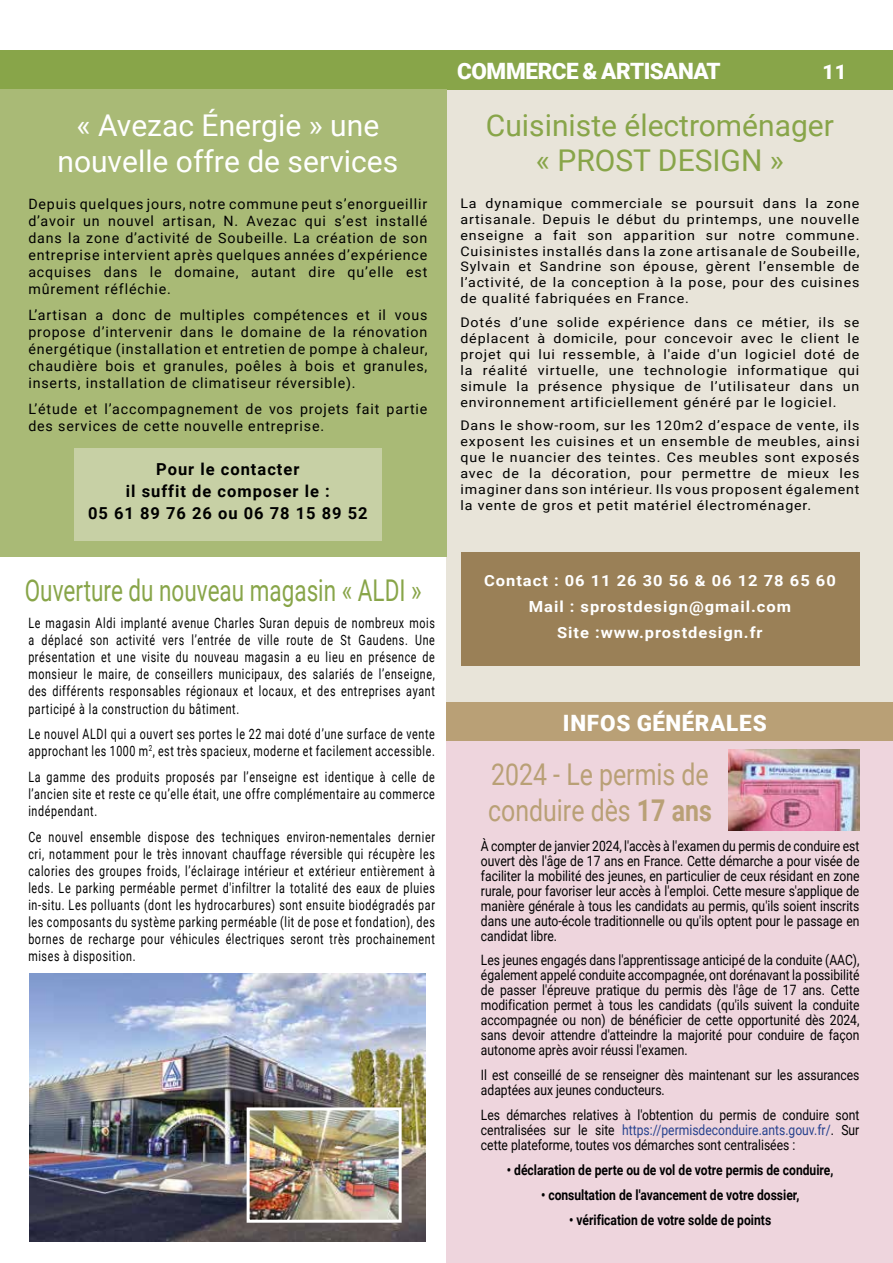
<style>
.page{position:relative;width:893px;height:1263px;background:#fff}
.page>*{position:absolute;margin:0;border:0;box-sizing:border-box;transform-origin:0 0}
.t1{font:30px/36px "Roboto";color:#fff;text-align:center}
.t2{font:30px/34.8px "Roboto";color:#88a549;text-align:center}
.t3{font:30px "Roboto";color:#88a549;scale:.75 1}
.t4{font:30px/36px "Roboto";color:#b9a076;scale:.83 1}
.t5{font:900 22.5px "Roboto";letter-spacing:-.015em;color:#fff}
.t6{font:900 22.5px "Roboto";letter-spacing:.035em;color:#fff}
.t7{font:900 20.1px "Roboto";color:#fff}
.t8{font:700 16.5px/22px "Roboto";letter-spacing:.06em;color:#000;text-align:center}
.t9{font:700 15.3px/26.2px "Roboto";letter-spacing:.06em;color:#fff;text-align:center;scale:1.08 1}
.t10{font:14.25px/17.1px "Roboto";letter-spacing:.06em;color:#000;text-align:justify;scale:.75 1}
.t11{font:14.25px/15px "Roboto";letter-spacing:.06em;color:#000;text-align:justify;scale:.85 1}
.t12{font:14.25px/17.1px "Roboto";letter-spacing:.06em;color:#000;text-align:justify}
.t13{font:700 14.25px "Roboto";color:#000;scale:.85 1}
.t14{font:14.25px/15px "Roboto";color:#000;scale:.85 1}
.t15{font:13.2px/15.9px "Roboto";letter-spacing:.06em;color:#000;text-align:justify;scale:1.08 1}
.s1{font-weight:700}
.s2{color:#25418e}
</style>
<div class="page">
<div style="left:446px;top:741px;width:447px;height:522px;background:#eed5dd"></div>
<div style="left:446px;top:89px;width:447px;height:613px;background:#e8e4d9"></div>
<div style="left:0;top:50px;width:893px;height:39px;background:#88a549"></div>
<div style="left:0;top:89px;width:446px;height:468px;background:#a9ba76"></div>
<img style="left:30px;top:973px;width:396px;height:269px">
<img style="left:251px;top:1111px;width:147px;height:108px">
<div style="left:247px;top:1107px;width:155px;height:116px;border:3px solid #fff"></div>
<img style="left:729px;top:750px;width:130px;height:80px">
<div style="left:446px;top:702px;width:447px;height:39px;background:#b9a076"></div>
<div style="left:74px;top:448px;width:307px;height:92px;background:#c7d0a5"></div>
<div style="left:461px;top:553px;width:399px;height:113px;background:#9a8057"></div>
<h2 class="t5" style="left:457px;top:55px;width:265px">COMMERCE &amp; ARTISANAT</h2>
<h3 class="t7" style="left:822px;top:57px;width:26px">11</h3>
<h1 class="t1" style="left:57px;top:107px;width:342px">« Avezac Énergie » une nouvelle offre de services</h1>
<h1 class="t2" style="left:486px;top:107px;width:349px">Cuisiniste électroménager « PROST DESIGN »</h1>
<p class="t12" style="left:28px;top:195px;width:401px">Depuis quelques jours, notre commune peut s’enorgueillir d’avoir un nouvel artisan, N. Avezac qui s’est installé dans la zone d’activité de Soubeille. La création de son entreprise intervient après quelques années d’expérience acquises dans le domaine, autant dire qu’elle est mûrement réfléchie.</p>
<p class="t12" style="left:28px;top:306px;width:401px">L’artisan a donc de multiples compétences et il vous propose d’intervenir dans le domaine de la rénovation énergétique (installation et entretien de pompe à chaleur, chaudière bois et granules, poêles à bois et granules, inserts, installation de climatiseur réversible).</p>
<p class="t12" style="left:28px;top:400px;width:401px">L’étude et l’accompagnement de vos projets fait partie des services de cette nouvelle entreprise.</p>
<p class="t8" style="left:88px;top:458px;width:281px">Pour le contacter<br>il suffit de composer le :<br>05 61 89 76 26 ou 06 78 15 89 52</p>
<h1 class="t3" style="left:25px;top:569px;width:531px">Ouverture du nouveau magasin « ALDI »</h1>
<p class="t10" style="left:28px;top:614px;width:544px">Le magasin Aldi implanté avenue Charles Suran depuis de nombreux mois a déplacé son activité vers l’entrée de ville route de St Gaudens. Une présentation et une visite du nouveau magasin a eu lieu en présence de monsieur le maire, de conseillers municipaux, des salariés de l’enseigne, des différents responsables régionaux et locaux, et des entreprises ayant participé à la construction du bâtiment.</p>
<p class="t10" style="left:28px;top:725px;width:544px">Le nouvel ALDI qui a ouvert ses portes le 22 mai doté d’une surface de vente approchant les 1000 m<sup>2</sup>, est très spacieux, moderne et facilement accessible.</p>
<p class="t10" style="left:28px;top:768px;width:544px">La gamme des produits proposés par l’enseigne est identique à celle de l’ancien site et reste ce qu’elle était, une offre complémentaire au commerce indépendant.</p>
<p class="t10" style="left:28px;top:827px;width:544px">Ce nouvel ensemble dispose des techniques environ-nementales dernier cri, notamment pour le très innovant chauffage réversible qui récupère les calories des groupes froids, l’éclairage intérieur et extérieur entièrement à leds. Le parking perméable permet d'infiltrer la totalité des eaux de pluies in-situ. Les polluants (dont les hydrocarbures) sont ensuite biodégradés par les composants du système parking perméable (lit de pose et fondation), des bornes de recharge pour véhicules électriques seront très prochainement mises à disposition.</p>
<p class="t15" style="left:460px;top:195px;width:371px">La dynamique commerciale se poursuit dans la zone artisanale. Depuis le début du printemps, une nouvelle enseigne a fait son apparition sur notre commune.<br>Cuisinistes installés dans la zone artisanale de Soubeille, Sylvain et Sandrine son épouse, gèrent l’ensemble de l’activité, de la conception à la pose, pour des cuisines de qualité fabriquées en France.</p>
<p class="t15" style="left:460px;top:314px;width:371px">Dotés d’une solide expérience dans ce métier, ils se déplacent à domicile, pour concevoir avec le client le projet qui lui ressemble, à l'aide d'un logiciel doté de la réalité virtuelle, une technologie informatique qui simule la présence physique de l’utilisateur dans un environnement artificiellement généré par le logiciel.</p>
<p class="t15" style="left:460px;top:417px;width:371px">Dans le show-room, sur les 120m2 d’espace de vente, ils exposent les cuisines et un ensemble de meubles, ainsi que le nuancier des teintes. Ces meubles sont exposés avec de la décoration, pour permettre de mieux les imaginer dans son intérieur. Ils vous proposent également la vente de gros et petit matériel électroménager.</p>
<p class="t9" style="left:484px;top:567px;width:327px">Contact : 06 11 26 30 56 &amp; 06 12 78 65 60<br>Mail : sprostdesign@gmail.com<br>Site :www.prostdesign.fr</p>
<h2 class="t6" style="left:563px;top:707px;width:205px">INFOS GÉNÉRALES</h2>
<h1 class="t4" style="left:488px;top:755px;width:271px">2024 - Le permis de conduire dès <span class="s1">17 ans</span></h1>
<p class="t11" style="left:481px;top:837px;width:447px">À compter de janvier 2024, l'accès à l'examen du permis de conduire est ouvert dès l'âge de 17 ans en France. Cette démarche a pour visée de faciliter la mobilité des jeunes, en particulier de ceux résidant en zone rurale, pour favoriser leur accès à l'emploi. Cette mesure s'applique de manière générale à tous les candidats au permis, qu'ils soient inscrits dans une auto-école traditionnelle ou qu'ils optent pour le passage en candidat libre.</p>
<p class="t11" style="left:481px;top:952px;width:447px">Les jeunes engagés dans l'apprentissage anticipé de la conduite (AAC), également appelé conduite accompagnée, ont dorénavant la possibilité de passer l'épreuve pratique du permis dès l'âge de 17 ans. Cette modification permet à tous les candidats (qu'ils suivent la conduite accompagnée ou non) de bénéficier de cette opportunité dès 2024, sans devoir attendre d'atteindre la majorité pour conduire de façon autonome après avoir réussi l'examen.</p>
<p class="t14" style="left:481px;top:1067px;width:447px">Il est conseillé de se renseigner dès maintenant sur les assurances adaptées aux jeunes conducteurs.</p>
<p class="t11" style="left:481px;top:1107px;width:447px">Les démarches relatives à l'obtention du permis de conduire sont centralisées sur le site <span class="s2">https://permisdeconduire.ants.gouv.fr/</span>. Sur cette plateforme, toutes vos démarches sont centralisées :</p>
<p class="t13" style="left:507px;top:1160px;width:386px">• déclaration de perte ou de vol de votre permis de conduire,</p>
<p class="t13" style="left:541px;top:1185px;width:305px">• consultation de l'avancement de votre dossier,</p>
<p class="t13" style="left:569px;top:1209px;width:239px">• vérification de votre solde de points</p>
</div>
